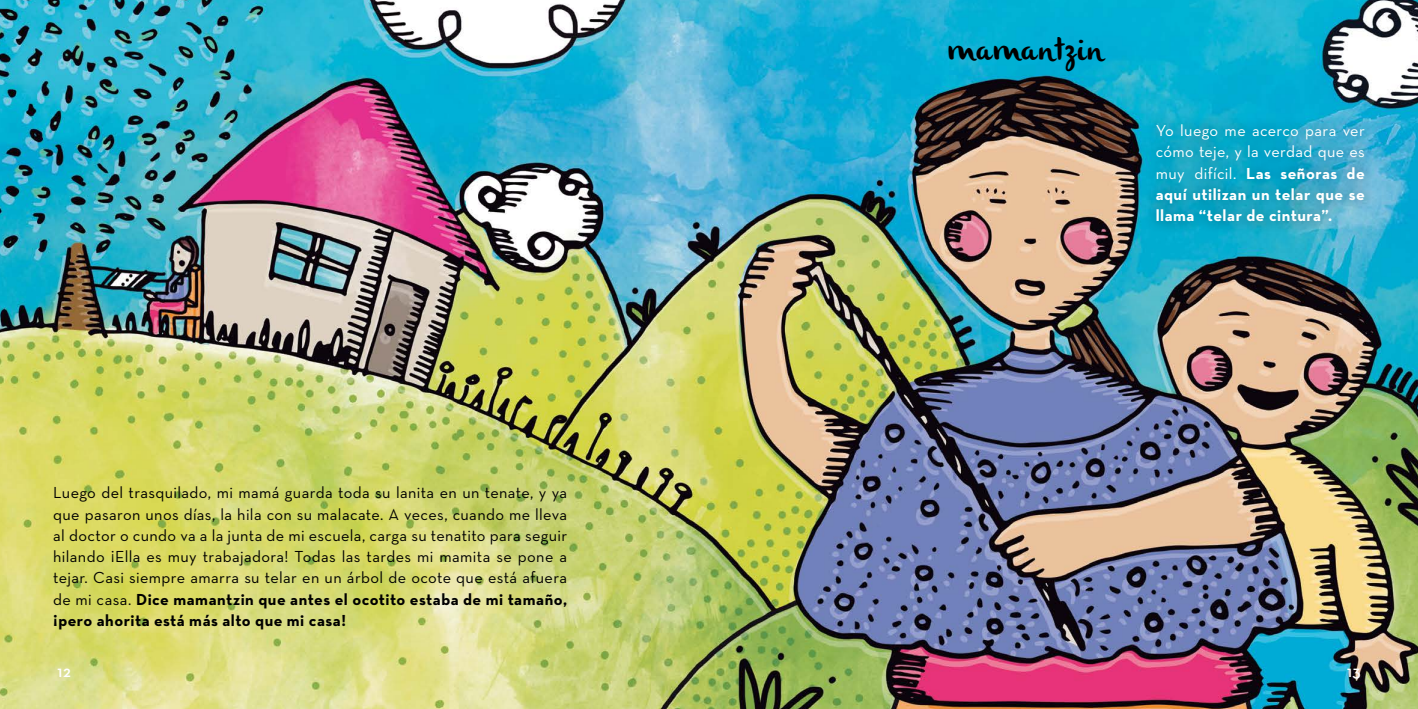
<style>
.page{position:relative;width:1418px;height:709px;background:#fff}
.page>*{position:absolute;margin:0;border:0;box-sizing:border-box;transform-origin:0 0}
.t1{font:31.25px "olivier";letter-spacing:.045em;color:#000}
.t2{font:16.25px/21.2px "Neutra Text Exp";letter-spacing:.025em;color:#000;text-align:justify}
.t3{font:700 16.25px/21.2px "Neutra Text";letter-spacing:.03em;color:#000}
.t4{font:700 16.25px/21.2px "Neutra Text";letter-spacing:.03em;color:#fff;text-align:justify}
.t5{font:16.25px/21.2px "Neutra Text Exp";letter-spacing:.02em;color:#fff}
.t6{font:600 16.25px "Neutra Text";color:#fff}
.s1{font-family:"Neutra Text Exp";font-weight:400}
</style>
<div class="page">
<img style="left:0;top:0;width:1417px;height:709px">
<div style="left:1143px;top:113px;width:233px;height:121px;background:#000;opacity:.5"></div>
<p class="t2" style="left:53px;top:482px;width:515px">Luego del trasquilado, mi mamá guarda toda su lanita en un tenate, y ya que pasaron unos días, la hila con su malacate. A veces, cuando me lleva al doctor o cundo va a la junta de mi escuela, carga su tenatito para seguir hilando ¡Ella es muy trabajadora! Todas las tardes mi mamita se pone a tejar. Casi siempre amarra su telar en un árbol de ocote que está afuera</p>
<p class="t3" style="left:53px;top:588px;width:515px"><span class="s1">de mi casa.</span> Dice mamantzin que antes el ocotito estaba de mi tamaño, ¡pero ahorita está más alto que mi casa!</p>
<h1 class="t1" style="left:948px;top:32px;width:156px">mamantzin</h1>
<p class="t5" style="left:1155px;top:120px;width:211px">Yo luego me acerco para ver cómo teje, y la verdad que es</p>
<p class="t4" style="left:1155px;top:162px;width:211px"><span class="s1">muy difícil.</span> Las señoras de aquí utilizan un telar que se llama “telar de cintura”.</p>
<p class="t6" style="left:58px;top:661px;width:15px">12</p>
<p class="t6" style="left:1346px;top:661px;width:15px">13</p>
</div>
